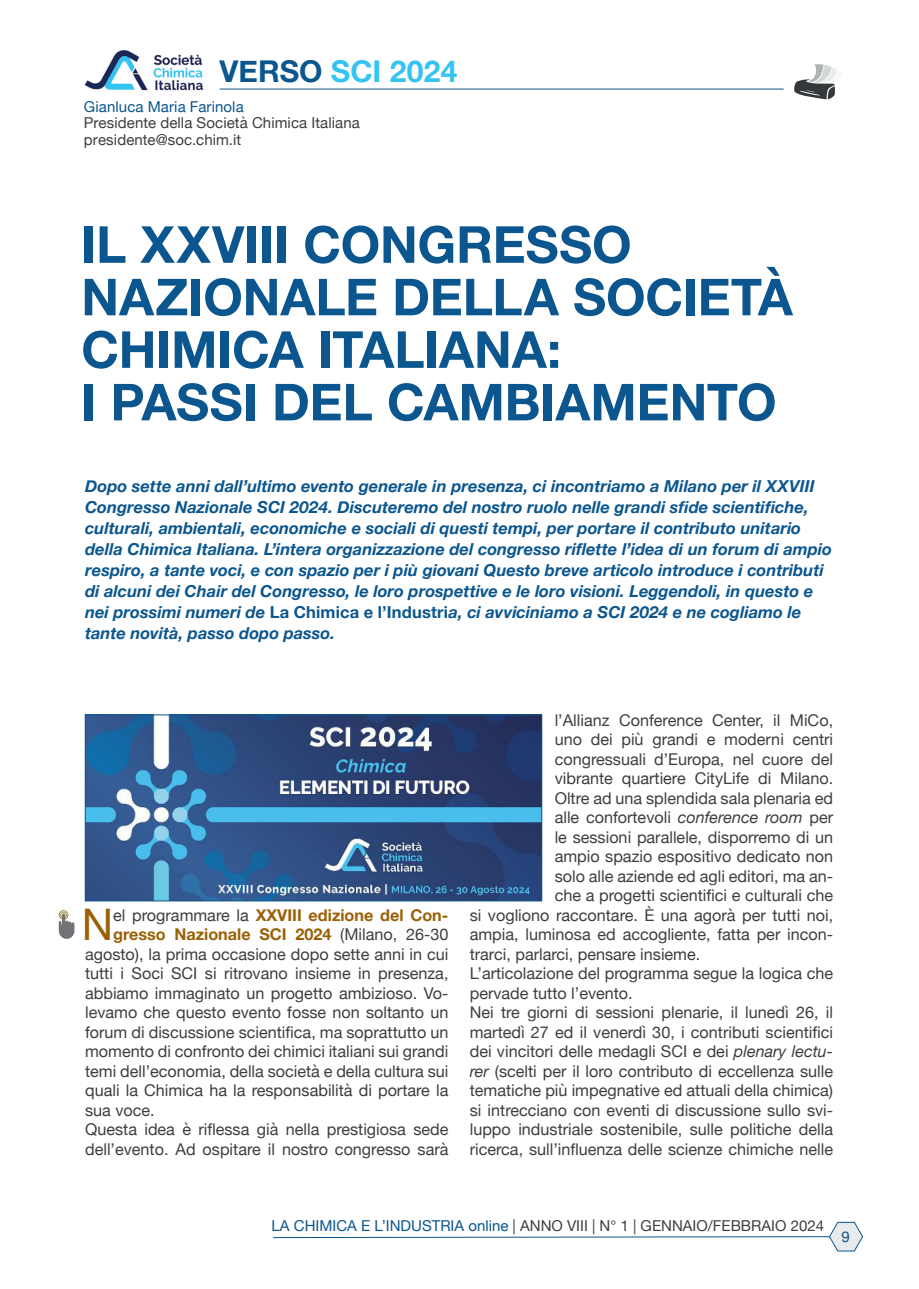
<style>
.page{position:relative;width:919px;height:1289px;background:#fff}
.page>*{position:absolute;margin:0;border:0;box-sizing:border-box;transform-origin:0 0}
.Titolo_articolo{font:700 51px/52.5px "Helvetica Neue";letter-spacing:-.005em;color:#0b568e}
.Body_Text_2{font:43.5px "Helvetica Neue";color:#9a6005}
.Rubrica{font:700 30px "Helvetica Neue";letter-spacing:.005em;color:#35c3f2}
.Sottotitolo{font:italic 700 16.5px/21px "Helvetica Neue";color:#0b568e}
.Body_Text_2-2{font:16.2px/19.5px "Helvetica Neue";color:#3e3e3f}
.Body_Text_2-3{font:700 16.2px "Helvetica Neue";color:#9a6005}
.Riepilogo_autori{font:15px "Helvetica Neue";color:#3e3e3f}
.Riepilogo_autori-2{font:15px "Helvetica Neue";letter-spacing:.005em;color:#0b568e}
.s1{color:#0b568e}
.s2{font-style:normal}
.s3{font-weight:400;color:#3e3e3f}
.s4{font-style:italic}
</style>
<div class="page">
<svg style="left:273px;top:1222px;width:589px;height:29px"></svg>
<img style="left:87px;top:716px;width:453px;height:183px">
<div style="left:85px;top:714px;width:457px;height:187px;border:1px solid #0b568e"></div>
<svg style="left:59px;top:910px;width:15px;height:28px"></svg>
<img style="left:84px;top:50px;width:119px;height:41px">
<svg style="left:794px;top:64px;width:43px;height:35px"></svg>
<hr style="left:219px;top:89px;width:564px;height:1px;background:#0b568e">
<p class="Rubrica" style="left:219px;top:48px;width:239px"><span class="s1">VERSO</span> SCI 2024</p>
<p class="Riepilogo_autori-2" style="left:84px;top:96px;width:161px">Gianluca Maria Farinola</p>
<p class="Riepilogo_autori" style="left:84px;top:112px;width:277px">Presidente della Società Chimica Italiana</p>
<p class="Riepilogo_autori" style="left:84px;top:129px;width:159px">presidente@soc.chim.it</p>
<p class="Titolo_articolo" style="left:81px;top:220px;width:713px">IL XXVIII CONGRESSO<br>NAZIONALE DELLA SOCIETÀ<br>CHIMICA ITALIANA:</p>
<p class="Titolo_articolo" style="left:81px;top:377px;width:696px">I PASSI DEL CAMBIAMENTO</p>
<p class="Sottotitolo" style="left:85px;top:476px;width:748px">Dopo sette anni dall’ultimo evento generale in presenza, ci incontriamo a Milano per il XXVIII Congresso Nazionale SCI 2024. Discuteremo del nostro ruolo nelle grandi sfide scientifiche, culturali, ambientali, economiche e sociali di questi tempi, per portare il contributo unitario della Chimica Italiana. L’intera organizzazione del congresso riflette l’idea di un forum di ampio respiro, a tante voci, e con spazio per i più giovani Questo breve articolo introduce i contributi di alcuni dei Chair del Congresso, le loro prospettive e le loro visioni. Leggendoli, in questo e nei prossimi numeri de <span class="s2">La Chimica e l’Industri</span>a, ci avviciniamo a SCI 2024 e ne cogliamo le tante novità, passo dopo passo.</p>
<p class="Body_Text_2" style="left:82px;top:893px;width:33px">N</p>
<p class="Body_Text_2-3" style="left:113px;top:902px;width:337px"><span class="s3">el programmare la</span> XXVIII edizione del Con-</p>
<p class="Body_Text_2-3" style="left:113px;top:921px;width:337px">gresso Nazionale SCI 2024 <span class="s3">(Milano, 26-30</span></p>
<p class="Body_Text_2-2" style="left:85px;top:945px;width:365px">agosto), la prima occasione dopo sette anni in cui</p>
<p class="Body_Text_2-2" style="left:85px;top:964px;width:365px">tutti i Soci SCI si ritrovano insieme in presenza,</p>
<p class="Body_Text_2-2" style="left:85px;top:984px;width:365px">abbiamo immaginato un progetto ambizioso. Vo-</p>
<p class="Body_Text_2-2" style="left:85px;top:1003px;width:365px">levamo che questo evento fosse non soltanto un</p>
<p class="Body_Text_2-2" style="left:85px;top:1023px;width:365px">forum di discussione scientifica, ma soprattutto un</p>
<p class="Body_Text_2-2" style="left:85px;top:1042px;width:365px">momento di confronto dei chimici italiani sui grandi</p>
<p class="Body_Text_2-2" style="left:85px;top:1062px;width:365px">temi dell’economia, della società e della cultura sui</p>
<p class="Body_Text_2-2" style="left:85px;top:1081px;width:365px">quali la Chimica ha la responsabilità di portare la</p>
<p class="Body_Text_2-2" style="left:85px;top:1101px;width:71px">sua voce.</p>
<p class="Body_Text_2-2" style="left:85px;top:1120px;width:365px">Questa idea è riflessa già nella prestigiosa sede dell’evento. Ad ospitare il nostro congresso sarà</p>
<p class="Body_Text_2-2" style="left:554px;top:711px;width:280px">l’Allianz Conference Center, il MiCo,</p>
<p class="Body_Text_2-2" style="left:554px;top:730px;width:280px">uno dei più grandi e moderni centri</p>
<p class="Body_Text_2-2" style="left:554px;top:750px;width:280px">congressuali d’Europa, nel cuore del</p>
<p class="Body_Text_2-2" style="left:554px;top:769px;width:280px">vibrante quartiere CityLife di Milano.</p>
<p class="Body_Text_2-2" style="left:554px;top:789px;width:280px">Oltre ad una splendida sala plenaria ed</p>
<p class="Body_Text_2-2" style="left:554px;top:808px;width:280px">alle confortevoli <span class="s4">conference room</span> per</p>
<p class="Body_Text_2-2" style="left:554px;top:828px;width:280px">le sessioni parallele, disporremo di un</p>
<p class="Body_Text_2-2" style="left:554px;top:847px;width:280px">ampio spazio espositivo dedicato non</p>
<p class="Body_Text_2-2" style="left:554px;top:867px;width:280px">solo alle aziende ed agli editori, ma an-</p>
<p class="Body_Text_2-2" style="left:554px;top:886px;width:280px">che a progetti scientifici e culturali che</p>
<p class="Body_Text_2-2" style="left:469px;top:906px;width:365px">si vogliono raccontare. È una agorà per tutti noi,</p>
<p class="Body_Text_2-2" style="left:469px;top:925px;width:365px">ampia, luminosa ed accogliente, fatta per incon-</p>
<p class="Body_Text_2-2" style="left:469px;top:945px;width:232px">trarci, parlarci, pensare insieme.</p>
<p class="Body_Text_2-2" style="left:469px;top:964px;width:365px">L’articolazione del programma segue la logica che pervade tutto l’evento.</p>
<p class="Body_Text_2-2" style="left:469px;top:1003px;width:365px;text-align:justify">Nei tre giorni di sessioni plenarie, il lunedì 26, il martedì 27 ed il venerdì 30, i contributi scientifici dei vincitori delle medagli SCI e dei <span class="s4">plenary lectu&shy;rer</span> (scelti per il loro contributo di eccellenza sulle tematiche più impegnative ed attuali della chimica) si intrecciano con eventi di discussione sullo svi&shy;luppo industriale sostenibile, sulle politiche della ricerca, sull’influenza delle scienze chimiche nelle</p>
<p class="Riepilogo_autori" style="left:271px;top:1214px;width:554px"><span class="s1">LA CHIMICA E L’INDUSTRIA online</span> | ANNO VIII | N° 1 | GENNAIO/FEBBRAIO 2024</p>
<p class="Riepilogo_autori-2" style="left:841px;top:1225px;width:10px">9</p>
</div>
